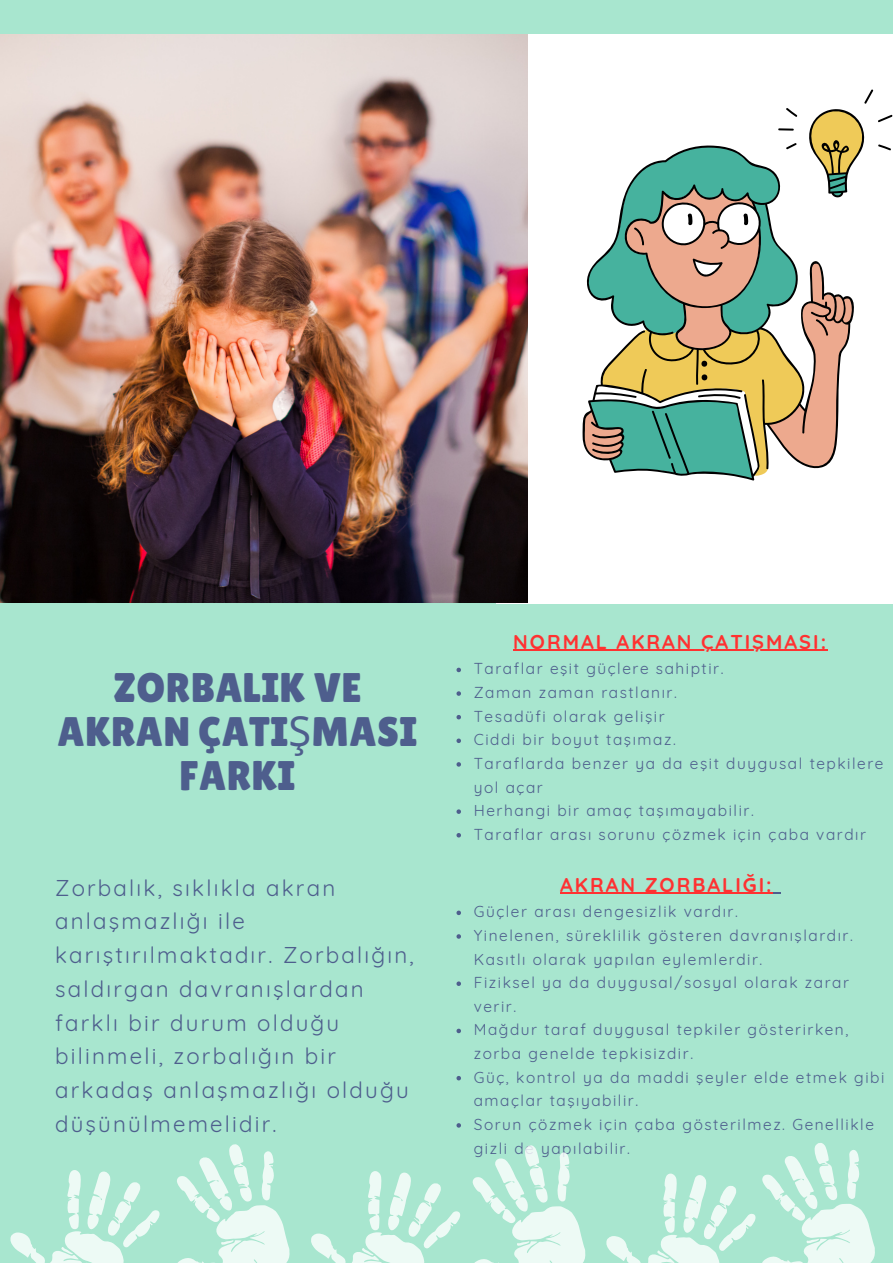
<style>
.page{position:relative;width:893px;height:1264px;background:#fff}
.page>*{position:absolute;margin:0;border:0;box-sizing:border-box;transform-origin:0 0}
.t1{font:41.25px/43.8px "Lilita One";letter-spacing:.01em;color:#4e5e8d;text-align:center}
.t2{font:22.2px/33.8px "Quicksand";letter-spacing:.1em;color:#4e5e8d}
.t3{font:700 19.95px "Quicksand";letter-spacing:.1em;color:#ff3131}
.t4{font:15.45px/23.5px "Quicksand";letter-spacing:.1em;color:#4e5e8d}
.s1{font-family:"Noto Sans"}
</style>
<div class="page">
<div style="left:0;top:0;width:892px;height:1262px;background:#a8e6cf"></div>
<div style="left:496px;top:35px;width:396px;height:568px;background:#fff"></div>
<img style="left:0;top:35px;width:527px;height:567px">
<svg style="left:456px;top:667px;width:5px;height:5px"></svg>
<svg style="left:456px;top:691px;width:5px;height:4px"></svg>
<svg style="left:456px;top:715px;width:5px;height:4px"></svg>
<svg style="left:456px;top:738px;width:5px;height:5px"></svg>
<svg style="left:456px;top:762px;width:5px;height:4px"></svg>
<svg style="left:456px;top:809px;width:5px;height:5px"></svg>
<svg style="left:456px;top:833px;width:5px;height:4px"></svg>
<svg style="left:456px;top:910px;width:5px;height:5px"></svg>
<svg style="left:456px;top:934px;width:5px;height:4px"></svg>
<svg style="left:456px;top:981px;width:5px;height:4px"></svg>
<svg style="left:456px;top:1028px;width:5px;height:5px"></svg>
<svg style="left:456px;top:1076px;width:5px;height:4px"></svg>
<svg style="left:456px;top:1123px;width:5px;height:4px"></svg>
<hr style="left:513px;top:649px;width:315px;height:2px;background:#ff3131">
<hr style="left:560px;top:892px;width:213px;height:1px;background:#ff3131">
<svg style="left:10px;top:1170px;width:150px;height:92px"></svg>
<svg style="left:177px;top:1144px;width:283px;height:118px"></svg>
<svg style="left:472px;top:1143px;width:403px;height:119px"></svg>
<svg style="left:582px;top:89px;width:310px;height:391px"></svg>
<h1 class="t1" style="left:58px;top:665px;width:361px">ZORBALIK VE<br>AKRAN ÇATI<span class="s1">Ş</span>MASI<br>FARKI</h1>
<h2 class="t2" style="left:55px;top:870px;width:360px">Zorbalık, sıklıkla akran anlaşmazlığı ile karıştırılmaktadır. Zorbalığın, saldırgan davranışlardan farklı bir durum olduğu bilinmeli, zorbalığın bir arkadaş anlaşmazlığı olduğu düşünülmemelidir.</h2>
<p class="t3" style="left:513px;top:628px;width:314px">NORMAL AKRAN ÇATIŞMASI:</p>
<p class="t4" style="left:473px;top:657px;width:411px">Taraflar eşit güçlere sahiptir.<br>Zaman zaman rastlanır.<br>Tesadüfi olarak gelişir<br>Ciddi bir boyut taşımaz.<br>Taraflarda benzer ya da eşit duygusal tepkilere yol açar<br>Herhangi bir amaç taşımayabilir.<br>Taraflar arası sorunu çözmek için çaba vardır</p>
<p class="t3" style="left:560px;top:871px;width:213px">AKRAN ZORBALIĞI:</p>
<p class="t4" style="left:473px;top:899px;width:410px">Güçler arası dengesizlik vardır.<br>Yinelenen, süreklilik gösteren davranışlardır.<br>Kasıtlı olarak yapılan eylemlerdir.<br>Fiziksel ya da duygusal/sosyal olarak zarar verir.<br>Mağdur taraf duygusal tepkiler gösterirken, zorba genelde tepkisizdir.<br>Güç, kontrol ya da maddi şeyler elde etmek gibi amaçlar taşıyabilir.<br>Sorun çözmek için çaba gösterilmez. Genellikle gizli de yapılabilir.</p>
</div>
